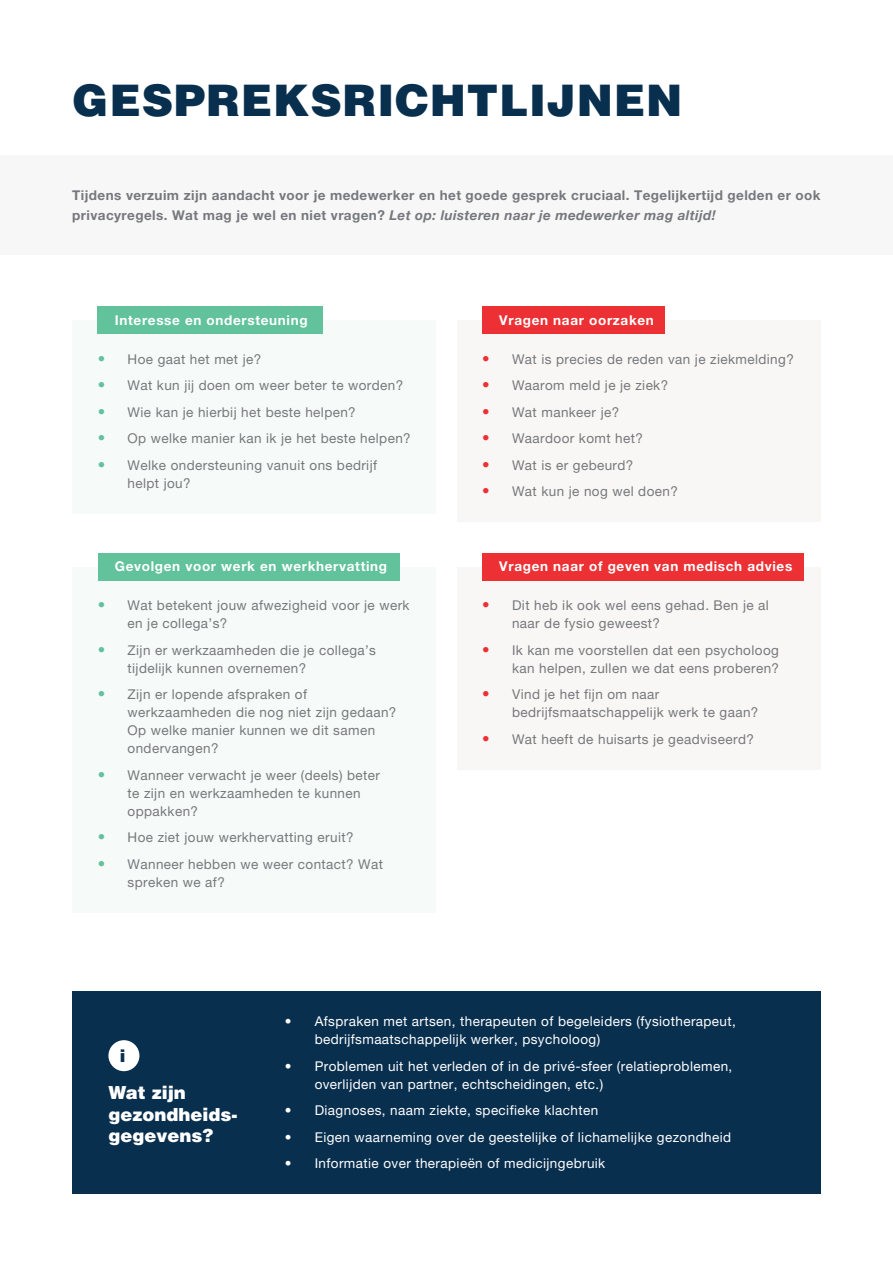
<style>
.page{position:relative;width:893px;height:1263px;background:#fff}
.page>*{position:absolute;margin:0;border:0;box-sizing:border-box;transform-origin:0 0}
.t1{font:900 43.5px "Helvetica LT Std";letter-spacing:.02em;color:#092f4f}
.t2{font:900 18px/21.6px "Helvetica LT Std";color:#fff}
.t3{font:900 16.95px "Helvetica LT Std";color:#092f4f}
.t4{font:13.5px/18px "Helvetica Neue LT Pro";letter-spacing:.03em;color:#76787b}
.t5{font:13.5px/18px "Helvetica Neue LT Pro";letter-spacing:.03em;color:#fff}
.t6{font:700 13.5px "Helvetica Neue LT Pro";letter-spacing:.05em;color:#fff}
.t7{font:700 13.5px "Helvetica Neue LT Pro";letter-spacing:.03em;color:#76787b}
.t8{font:italic 700 13.5px "Helvetica Neue";letter-spacing:.03em;color:#76787b}
.s1{font-family:"Helvetica Neue LT Pro";font-style:normal}
.s2{font-size:15px;color:#61c29c}
.s3{font-size:15px;color:#ec3033}
</style>
<div class="page">
<div style="left:0;top:155px;width:893px;height:100px;background:#f7f7f8"></div>
<div style="left:72px;top:320px;width:364px;height:193px;background:#f6fbf9"></div>
<div style="left:457px;top:320px;width:364px;height:202px;background:#f9f7f6"></div>
<div style="left:457px;top:567px;width:364px;height:202px;background:#f9f7f6"></div>
<div style="left:72px;top:991px;width:749px;height:203px;background:#092f4f"></div>
<div style="left:72px;top:567px;width:364px;height:345px;background:#f6fbf9"></div>
<div style="left:98px;top:306px;width:225px;height:28px;background:#61c29c"></div>
<div style="left:482px;top:306px;width:183px;height:28px;background:#ec3033"></div>
<div style="left:98px;top:553px;width:302px;height:27px;background:#61c29c"></div>
<div style="left:482px;top:553px;width:322px;height:27px;background:#ec3033"></div>
<div style="left:108px;top:1040px;width:31px;height:31px;background:#fff;border-radius:50%"></div>
<h1 class="t1" style="left:72px;top:72px;width:612px">GESPREKSRICHTLIJNEN</h1>
<p class="t7" style="left:72px;top:187px;width:750px">Tijdens verzuim zijn aandacht voor je medewerker en het goede gesprek cruciaal. Tegelijkertijd gelden er ook</p>
<p class="t8" style="left:72px;top:204px;width:645px"><span class="s1">privacyregels. Wat mag je wel en niet vragen?</span> Let op: luisteren naar je medewerker mag altijd!</p>
<p class="t6" style="left:115px;top:312px;width:194px">Interesse en ondersteuning</p>
<p class="t6" style="left:499px;top:312px;width:156px">Vragen naar oorzaken</p>
<p class="t4" style="left:98px;top:349px;width:165px"><span class="s2">•</span> Hoe gaat het met je?</p>
<p class="t4" style="left:98px;top:376px;width:307px"><span class="s2">•</span> Wat kun jij doen om weer beter te worden?</p>
<p class="t4" style="left:98px;top:403px;width:259px"><span class="s2">•</span> Wie kan je hierbij het beste helpen?</p>
<p class="t4" style="left:98px;top:429px;width:314px"><span class="s2">•</span> Op welke manier kan ik je het beste helpen?</p>
<p class="t4" style="left:128px;top:456px;width:251px;text-indent:-30px"><span class="s2">•</span> Welke ondersteuning vanuit ons bedrijf helpt jou?</p>
<p class="t4" style="left:482px;top:349px;width:313px"><span class="s3">•</span> Wat is precies de reden van je ziekmelding?</p>
<p class="t4" style="left:482px;top:376px;width:187px"><span class="s3">•</span> Waarom meld je je ziek?</p>
<p class="t4" style="left:482px;top:403px;width:138px"><span class="s3">•</span> Wat mankeer je?</p>
<p class="t4" style="left:482px;top:429px;width:162px"><span class="s3">•</span> Waardoor komt het?</p>
<p class="t4" style="left:482px;top:456px;width:153px"><span class="s3">•</span> Wat is er gebeurd?</p>
<p class="t4" style="left:482px;top:482px;width:197px"><span class="s3">•</span> Wat kun je nog wel doen?</p>
<p class="t6" style="left:115px;top:558px;width:274px">Gevolgen voor werk en werkhervatting</p>
<p class="t6" style="left:499px;top:558px;width:294px">Vragen naar of geven van medisch advies</p>
<p class="t4" style="left:128px;top:596px;width:284px;text-indent:-30px"><span class="s2">•</span> Wat betekent jouw afwezigheid voor je werk en je collega’s?</p>
<p class="t4" style="left:128px;top:641px;width:250px;text-indent:-30px"><span class="s2">•</span> Zijn er werkzaamheden die je collega’s tijdelijk kunnen overnemen?</p>
<p class="t4" style="left:128px;top:685px;width:270px;text-indent:-30px"><span class="s2">•</span> Zijn er lopende afspraken of werkzaamheden die nog niet zijn gedaan?<br>Op welke manier kunnen we dit samen ondervangen?</p>
<p class="t4" style="left:128px;top:766px;width:254px;text-indent:-30px"><span class="s2">•</span> Wanneer verwacht je weer (deels) beter te zijn en werkzaamheden te kunnen oppakken?</p>
<p class="t4" style="left:98px;top:828px;width:257px"><span class="s2">•</span> Hoe ziet jouw werkhervatting eruit?</p>
<p class="t4" style="left:128px;top:855px;width:257px;text-indent:-30px"><span class="s2">•</span> Wanneer hebben we weer contact? Wat spreken we af?</p>
<p class="t4" style="left:512px;top:596px;width:258px;text-indent:-30px"><span class="s3">•</span> Dit heb ik ook wel eens gehad. Ben je al naar de fysio geweest?</p>
<p class="t4" style="left:482px;top:641px;width:298px;text-align:right"><span class="s3">•</span> Ik kan me voorstellen dat een psycholoog kan helpen, zullen we dat eens proberen?</p>
<p class="t4" style="left:512px;top:685px;width:248px;text-indent:-30px"><span class="s3">•</span> Vind je het fijn om naar bedrijfsmaatschappelijk werk te gaan?</p>
<p class="t4" style="left:482px;top:730px;width:273px"><span class="s3">•</span> Wat heeft de huisarts je geadviseerd?</p>
<p class="t3" style="left:120px;top:1044px;width:7px">i</p>
<h2 class="t2" style="left:108px;top:1081px;width:131px">Wat zijn gezondheids&shy;gegevens?</h2>
<p class="t5" style="left:315px;top:1012px;width:423px;text-indent:-30px">• Afspraken met artsen, therapeuten of begeleiders (fysiotherapeut, bedrijfsmaatschappelijk werker, psycholoog)</p>
<p class="t5" style="left:315px;top:1056px;width:419px;text-indent:-30px">• Problemen uit het verleden of in de privé-sfeer (relatieproblemen, overlijden van partner, echtscheidingen, etc.)</p>
<p class="t5" style="left:285px;top:1101px;width:315px">• Diagnoses, naam ziekte, specifieke klachten</p>
<p class="t5" style="left:285px;top:1127px;width:448px">• Eigen waarneming over de geestelijke of lichamelijke gezondheid</p>
<p class="t5" style="left:285px;top:1154px;width:322px">• Informatie over therapieën of medicijngebruik</p>
</div>
